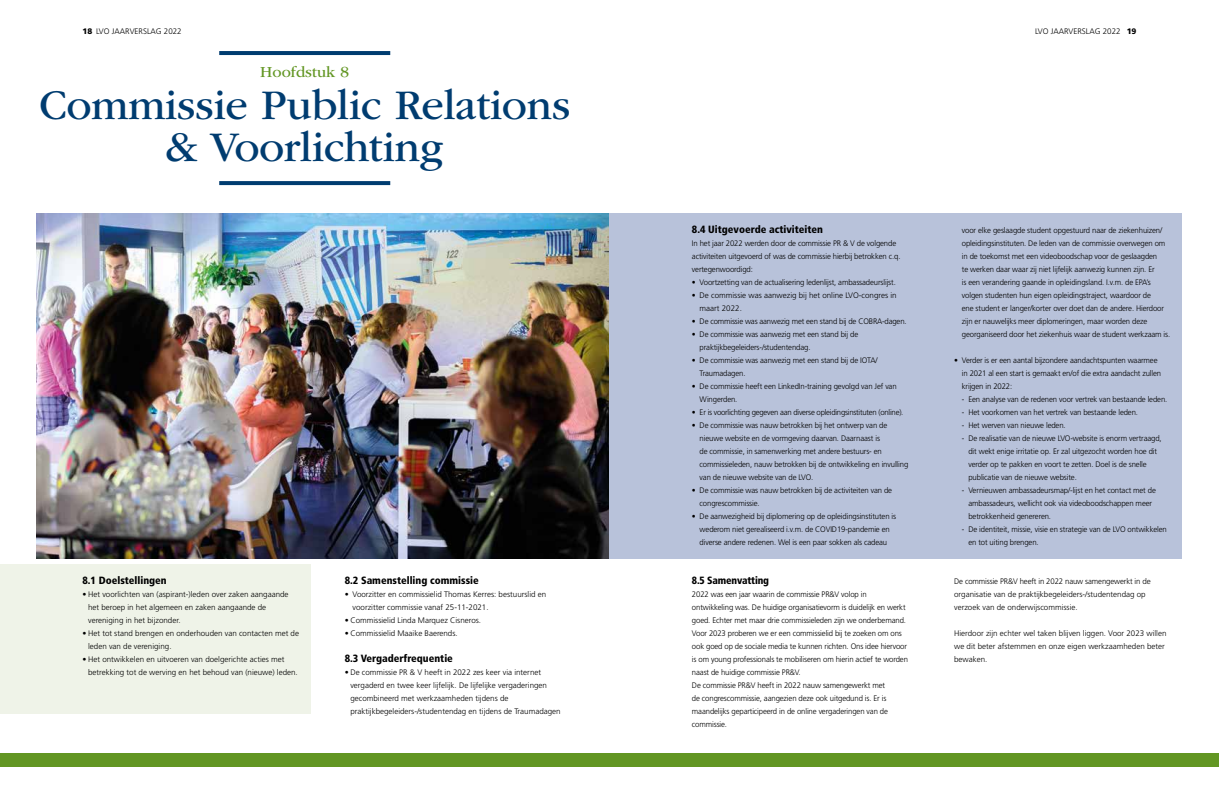
<style>
.page{position:relative;width:1219px;height:794px;background:#fff}
.page>*{position:absolute;margin:0;border:0;box-sizing:border-box;transform-origin:0 0}
.t1{font:44px/42px "ITC Garamond Std";letter-spacing:-.01em;color:#003c70;text-align:center}
.t2{font:16px "ITC Garamond Std";color:#629623}
.t3{font:900 condensed 10.5px "Frutiger LT Std";color:#000}
.t4{font:300 8px/13px "Frutiger LT Std";letter-spacing:-.015em;color:#000}
.s1{font-weight:900}
</style>
<div class="page">
<div style="left:0;top:753px;width:1219px;height:13px;background:#629623"></div>
<img style="left:37px;top:213px;width:572px;height:345px">
<div style="left:609px;top:213px;width:573px;height:345px;background:#b8c2da"></div>
<div style="left:0;top:564px;width:310px;height:150px;background:#eff3e8"></div>
<hr style="left:219px;top:51px;width:171px;height:4px;background:#003c70">
<svg style="left:219px;top:181px;width:171px;height:4px"></svg>
<p class="t4" style="left:82px;top:25px;width:101px"><span class="s1">18</span> LVO JAARVERSLAG 2022</p>
<p class="t4" style="left:1035px;top:25px;width:103px">LVO JAARVERSLAG 2022 <span class="s1">19</span></p>
<h2 class="t2" style="left:260px;top:63px;width:90px">Hoofdstuk 8</h2>
<h1 class="t1" style="left:39px;top:84px;width:533px">Commissie Public Relations &amp; Voorlichting</h1>
<h3 class="t3" style="left:82px;top:574px;width:86px">8.1 Doelstellingen</h3>
<p class="t4" style="left:88px;top:588px;width:202px;text-indent:-6px">• Het voorlichten van (aspirant-)leden over zaken aangaande het beroep in het algemeen en zaken aangaande de vereniging in het bijzonder.</p>
<p class="t4" style="left:88px;top:627px;width:212px;text-indent:-6px">• Het tot stand brengen en onderhouden van contacten met de leden van de vereniging.</p>
<p class="t4" style="left:88px;top:653px;width:211px;text-indent:-6px">• Het ontwikkelen en uitvoeren van doelgerichte acties met betrekking tot de werving en het behoud van (nieuwe) leden.</p>
<h3 class="t3" style="left:345px;top:574px;width:136px">8.2 Samenstelling commissie</h3>
<p class="t4" style="left:353px;top:588px;width:195px;text-indent:-8px">• Voorzitter en commissielid Thomas Kerres: bestuurslid en voorzitter commissie vanaf 25-11-2021.</p>
<p class="t4" style="left:345px;top:614px;width:138px">• Commissielid Linda Marquez Cisneros.</p>
<p class="t4" style="left:345px;top:627px;width:115px">• Commissielid Maaike Baerends.</p>
<h3 class="t3" style="left:345px;top:652px;width:110px">8.3 Vergaderfrequentie</h3>
<p class="t4" style="left:350px;top:666px;width:212px;text-indent:-6px">• De commissie PR &amp; V heeft in 2022 zes keer via internet vergaderd en twee keer lijfelijk. De lijfelijke vergaderingen gecombineerd met werkzaamheden tijdens de praktijkbegeleiders-/studentendag en tijdens de Traumadagen</p>
<h3 class="t3" style="left:692px;top:223px;width:133px">8.4 Uitgevoerde activiteiten</h3>
<p class="t4" style="left:692px;top:237px;width:210px">In het jaar 2022 werden door de commissie PR &amp; V de volgende activiteiten uitgevoerd of was de commissie hierbij betrokken c.q. vertegenwoordigd:</p>
<p class="t4" style="left:692px;top:276px;width:205px">• Voortzetting van de actualisering ledenlijst, ambassadeurslijst.</p>
<p class="t4" style="left:700px;top:289px;width:198px;text-indent:-8px">• De commissie was aanwezig bij het online LVO-congres in maart 2022.</p>
<p class="t4" style="left:692px;top:315px;width:216px">• De commissie was aanwezig met een stand bij de COBRA-dagen.</p>
<p class="t4" style="left:700px;top:328px;width:160px;text-indent:-8px">• De commissie was aanwezig met een stand bij de praktijkbegeleiders-/studentendag.</p>
<p class="t4" style="left:700px;top:354px;width:180px;text-indent:-8px">• De commissie was aanwezig met een stand bij de IOTA/<br>Traumadagen.</p>
<p class="t4" style="left:700px;top:380px;width:199px;text-indent:-8px">• De commissie heeft een LinkedIn-training gevolgd van Jef van<br>Wingerden.</p>
<p class="t4" style="left:692px;top:406px;width:213px">• Er is voorlichting gegeven aan diverse opleidingsinstituten (online).</p>
<p class="t4" style="left:700px;top:419px;width:210px;text-indent:-8px">• De commissie was nauw betrokken bij het ontwerp van de nieuwe website en de vormgeving daarvan. Daarnaast is<br>de commissie, in samenwerking met andere bestuurs- en commissieleden, nauw betrokken bij de ontwikkeling en invulling van de nieuwe website van de LVO.</p>
<p class="t4" style="left:700px;top:484px;width:194px;text-indent:-8px">• De commissie was nauw betrokken bij de activiteiten van de congrescommissie.</p>
<p class="t4" style="left:692px;top:510px;width:206px;text-align:center">• De aanwezigheid bij diplomering op de opleidingsinstituten is wederom niet gerealiseerd i.v.m. de COVID19-pandemie en diverse andere redenen. Wel is een paar sokken als cadeau</p>
<h3 class="t3" style="left:692px;top:574px;width:79px">8.5 Samenvatting</h3>
<p class="t4" style="left:692px;top:588px;width:218px">2022 was een jaar waarin de commissie PR&amp;V volop in ontwikkeling was. De huidige organisatievorm is duidelijk en werkt goed. Echter met maar drie commissieleden zijn we onderbemand.<br>Voor 2023 proberen we er een commissielid bij te zoeken om ons ook goed op de sociale media te kunnen richten. Ons idee hiervoor is om young professionals te mobiliseren om hierin actief te worden naast de huidige commissie PR&amp;V.<br>De commissie PR&amp;V heeft in 2022 nauw samengewerkt met<br>de congrescommissie, aangezien deze ook uitgedund is. Er is maandelijks geparticipeerd in de online vergaderingen van de commissie.</p>
<p class="t4" style="left:962px;top:224px;width:210px">voor elke geslaagde student opgestuurd naar de ziekenhuizen/ opleidingsinstituten. De leden van de commissie overwegen om in de toekomst met een videoboodschap voor de geslaagden<br>te werken daar waar zij niet lijfelijk aanwezig kunnen zijn. Er<br>is een verandering gaande in opleidingsland. I.v.m. de EPA’s volgen studenten hun eigen opleidingstraject, waardoor de<br>ene student er langer/korter over doet dan de andere. Hierdoor zijn er nauwelijks meer diplomeringen, maar worden deze georganiseerd door het ziekenhuis waar de student werkzaam is.</p>
<p class="t4" style="left:962px;top:354px;width:201px;text-indent:-8px">• Verder is er een aantal bijzondere aandachtspunten waarmee in 2021 al een start is gemaakt en/of die extra aandacht zullen krijgen in 2022:</p>
<p class="t4" style="left:962px;top:393px;width:207px">- Een analyse van de redenen voor vertrek van bestaande leden.</p>
<p class="t4" style="left:962px;top:406px;width:178px">- Het voorkomen van het vertrek van bestaande leden.</p>
<p class="t4" style="left:962px;top:419px;width:105px">- Het werven van nieuwe leden.</p>
<p class="t4" style="left:968px;top:432px;width:195px;text-indent:-7px">- De realisatie van de nieuwe LVO-website is enorm vertraagd, dit wekt enige irritatie op. Er zal uitgezocht worden hoe dit verder op te pakken en voort te zetten. Doel is de snelle publicatie van de nieuwe website.</p>
<p class="t4" style="left:968px;top:484px;width:189px;text-indent:-7px">- Vernieuwen ambassadeursmap/-lijst en het contact met de ambassadeurs, wellicht ook via videoboodschappen meer betrokkenheid genereren.</p>
<p class="t4" style="left:968px;top:523px;width:200px;text-indent:-7px">- De identiteit, missie, visie en strategie van de LVO ontwikkelen en tot uiting brengen.</p>
<p class="t4" style="left:954px;top:575px;width:198px">De commissie PR&amp;V heeft in 2022 nauw samengewerkt in de organisatie van de praktijkbegeleiders-/studentendag op verzoek van de onderwijscommissie.</p>
<p class="t4" style="left:954px;top:627px;width:214px">Hierdoor zijn echter wel taken blijven liggen. Voor 2023 willen we dit beter afstemmen en onze eigen werkzaamheden beter bewaken.</p>
</div>
